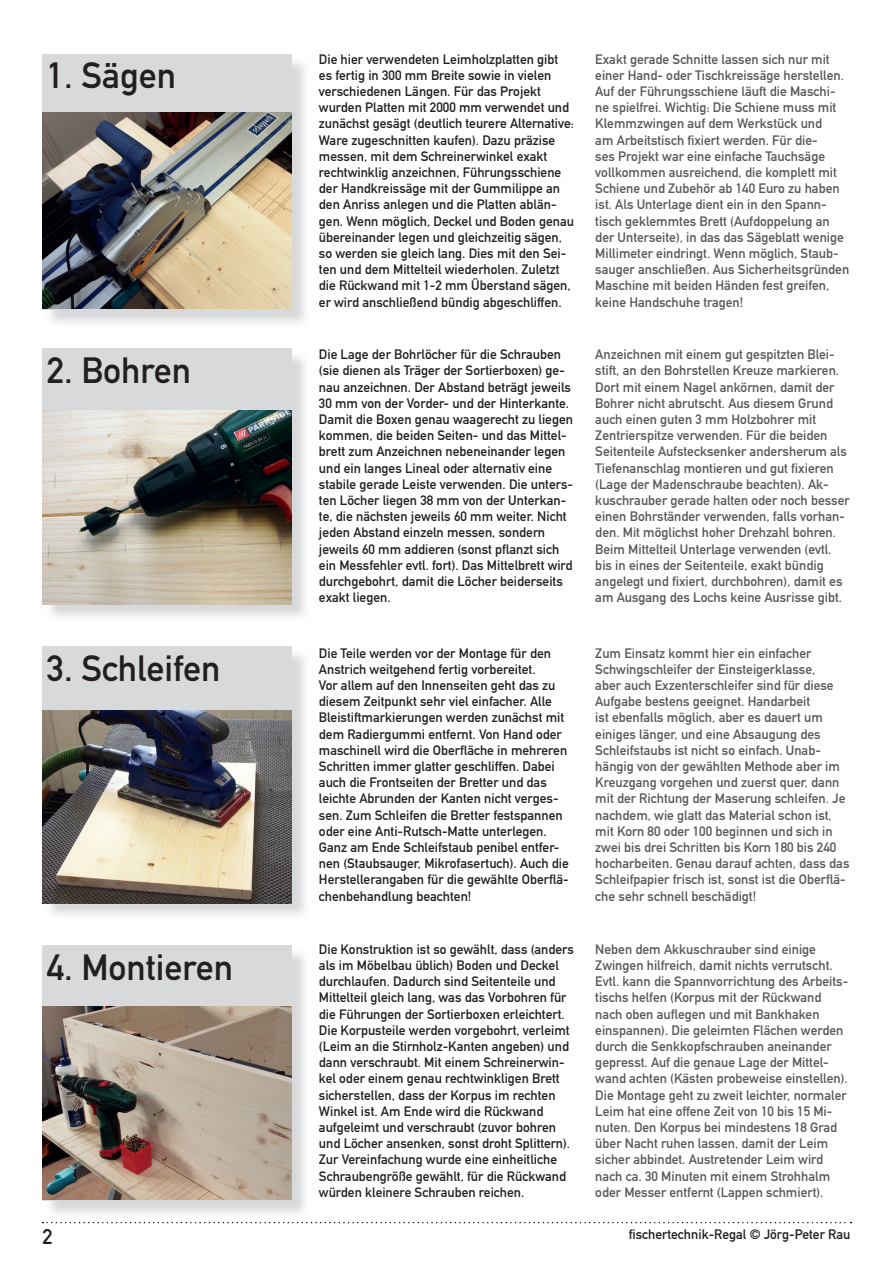
<style>
.page{position:relative;width:893px;height:1263px;background:#fff}
.page>*{position:absolute;margin:0;border:0;box-sizing:border-box;transform-origin:0 0}
.t1{font:36px "DIN Mittelschrift Std";color:#231f20}
.Infobox{font:21px "DIN Mittelschrift Std";color:#231f20}
.Infobox-2{font:13.5px/16.2px "DIN Mittelschrift Std";color:#231f20}
.Infobox_grau{font:13.5px/16.2px "DIN Mittelschrift Std";color:#57585a}
</style>
<div class="page">
<svg style="left:43px;top:1222px;width:808px;height:1px"></svg>
<svg style="left:50px;top:654px;width:255px;height:261px;fill:#dfe0e2"></svg>
<div style="left:43px;top:646px;width:249px;height:255px;background:#d8d9db"></div>
<svg style="left:45px;top:356px;width:260px;height:261px;fill:#dddee0"></svg>
<div style="left:43px;top:349px;width:249px;height:255px;background:#d8d9db"></div>
<svg style="left:45px;top:62px;width:260px;height:261px;fill:#dddee0"></svg>
<div style="left:43px;top:54px;width:249px;height:255px;background:#d8d9db"></div>
<img style="left:43px;top:113px;width:248px;height:196px">
<img style="left:43px;top:411px;width:248px;height:193px">
<img style="left:43px;top:710px;width:248px;height:194px">
<svg style="left:45px;top:953px;width:260px;height:261px;fill:#dddee0"></svg>
<div style="left:43px;top:945px;width:249px;height:255px;background:#d8d9db"></div>
<img style="left:43px;top:1006px;width:248px;height:194px">
<p class="t1" style="left:47px;top:54px;width:131px">1. Sägen</p>
<p class="t1" style="left:47px;top:349px;width:146px">2. Bohren</p>
<p class="t1" style="left:47px;top:647px;width:175px">3. Schleifen</p>
<p class="t1" style="left:47px;top:946px;width:188px">4. Montieren</p>
<p class="Infobox" style="left:43px;top:1225px;width:12px">2</p>
<p class="Infobox-2" style="left:319px;top:51px;width:257px">Die hier verwendeten Leimholzplatten gibt es fertig in 300 mm Breite sowie in vielen verschiedenen Längen. Für das Projekt wurden Platten mit 2000 mm verwendet und zunächst gesägt (deutlich teurere Alternative:<br>Ware zugeschnitten kaufen). Dazu präzise messen, mit dem Schreinerwinkel exakt rechtwinklig anzeichnen, Führungsschiene der Handkreissäge mit der Gummilippe an den Anriss anlegen und die Platten ablän&shy;gen. Wenn möglich, Deckel und Boden genau übereinander legen und gleichzeitig sägen, so werden sie gleich lang. Dies mit den Sei&shy;ten und dem Mittelteil wiederholen. Zuletzt die Rückwand mit 1-2 mm Überstand sägen, er wird anschließend bündig abgeschliffen.</p>
<p class="Infobox_grau" style="left:595px;top:51px;width:255px">Exakt gerade Schnitte lassen sich nur mit einer Hand- oder Tischkreissäge herstellen.<br>Auf der Führungsschiene läuft die Maschi&shy;ne spielfrei. Wichtig: Die Schiene muss mit Klemmzwingen auf dem Werkstück und<br>am Arbeitstisch fixiert werden. Für die-<br>ses Projekt war eine einfache Tauchsäge vollkommen ausreichend, die komplett mit Schiene und Zubehör ab 140 Euro zu haben ist. Als Unterlage dient ein in den Spann&shy;tisch geklemmtes Brett (Aufdoppelung an der Unterseite), in das das Sägeblatt wenige Millimeter eindringt. Wenn möglich, Staub&shy;sauger anschließen. Aus Sicherheitsgründen Maschine mit beiden Händen fest greifen, keine Handschuhe tragen!</p>
<p class="Infobox-2" style="left:319px;top:346px;width:256px">Die Lage der Bohrlöcher für die Schrauben (sie dienen als Träger der Sortierboxen) ge&shy;nau anzeichnen. Der Abstand beträgt jeweils 30 mm von der Vorder- und der Hinterkante.<br>Damit die Boxen genau waagerecht zu liegen kommen, die beiden Seiten- und das Mittel&shy;brett zum Anzeichnen nebeneinander legen und ein langes Lineal oder alternativ eine stabile gerade Leiste verwenden. Die unters&shy;ten Löcher liegen 38 mm von der Unterkan&shy;te, die nächsten jeweils 60 mm weiter. Nicht jeden Abstand einzeln messen, sondern jeweils 60 mm addieren (sonst pflanzt sich ein Messfehler evtl. fort). Das Mittelbrett wird durchgebohrt, damit die Löcher beiderseits exakt liegen.</p>
<p class="Infobox_grau" style="left:595px;top:346px;width:256px">Anzeichnen mit einem gut gespitzten Blei&shy;stift, an den Bohrstellen Kreuze markieren.<br>Dort mit einem Nagel ankörnen, damit der Bohrer nicht abrutscht. Aus diesem Grund auch einen guten 3 mm Holzbohrer mit Zentrierspitze verwenden. Für die beiden Seitenteile Aufstecksenker andersherum als Tiefenanschlag montieren und gut fixieren (Lage der Madenschraube beachten). Ak&shy;kuschrauber gerade halten oder noch besser einen Bohrständer verwenden, falls vorhan&shy;den. Mit möglichst hoher Drehzahl bohren.<br>Beim Mittelteil Unterlage verwenden (evtl. bis in eines der Seitenteile, exakt bündig angelegt und fixiert, durchbohren), damit es am Ausgang des Lochs keine Ausrisse gibt.</p>
<p class="Infobox-2" style="left:319px;top:645px;width:251px">Die Teile werden vor der Montage für den Anstrich weitgehend fertig vorbereitet.<br>Vor allem auf den Innenseiten geht das zu diesem Zeitpunkt sehr viel einfacher. Alle Bleistiftmarkierungen werden zunächst mit dem Radiergummi entfernt. Von Hand oder maschinell wird die Oberfläche in mehreren Schritten immer glatter geschliffen. Dabei auch die Frontseiten der Bretter und das leichte Abrunden der Kanten nicht verges&shy;sen. Zum Schleifen die Bretter festspannen oder eine Anti-Rutsch-Matte unterlegen.<br>Ganz am Ende Schleifstaub penibel entfer&shy;nen (Staubsauger, Mikrofasertuch). Auch die Herstellerangaben für die gewählte Oberflä&shy;chenbehandlung beachten!</p>
<p class="Infobox_grau" style="left:595px;top:645px;width:256px">Zum Einsatz kommt hier ein einfacher Schwingschleifer der Einsteigerklasse,<br>aber auch Exzenterschleifer sind für diese Aufgabe bestens geeignet. Handarbeit<br>ist ebenfalls möglich, aber es dauert um einiges länger, und eine Absaugung des Schleifstaubs ist nicht so einfach. Unab&shy;hängig von der gewählten Methode aber im Kreuzgang vorgehen und zuerst quer, dann mit der Richtung der Maserung schleifen. Je nachdem, wie glatt das Material schon ist, mit Korn 80 oder 100 beginnen und sich in zwei bis drei Schritten bis Korn 180 bis 240 hocharbeiten. Genau darauf achten, dass das Schleifpapier frisch ist, sonst ist die Oberflä&shy;che sehr schnell beschädigt!</p>
<p class="Infobox-2" style="left:319px;top:941px;width:257px">Die Konstruktion ist so gewählt, dass (anders als im Möbelbau üblich) Boden und Deckel durchlaufen. Dadurch sind Seitenteile und Mittelteil gleich lang, was das Vorbohren für die Führungen der Sortierboxen erleichtert.<br>Die Korpusteile werden vorgebohrt, verleimt (Leim an die Stirnholz-Kanten angeben) und dann verschraubt. Mit einem Schreinerwin&shy;kel oder einem genau rechtwinkligen Brett sicherstellen, dass der Korpus im rechten Winkel ist. Am Ende wird die Rückwand aufgeleimt und verschraubt (zuvor bohren und Löcher ansenken, sonst droht Splittern).<br>Zur Vereinfachung wurde eine einheitliche Schraubengröße gewählt, für die Rückwand würden kleinere Schrauben reichen.</p>
<p class="Infobox_grau" style="left:595px;top:941px;width:254px">Neben dem Akkuschrauber sind einige Zwingen hilfreich, damit nichts verrutscht.<br>Evtl. kann die Spannvorrichtung des Arbeits&shy;tischs helfen (Korpus mit der Rückwand nach oben auflegen und mit Bankhaken einspannen). Die geleimten Flächen werden durch die Senkkopfschrauben aneinander gepresst. Auf die genaue Lage der Mittel&shy;wand achten (Kästen probeweise einstellen).<br>Die Montage geht zu zweit leichter, normaler Leim hat eine offene Zeit von 10 bis 15 Mi&shy;nuten. Den Korpus bei mindestens 18 Grad über Nacht ruhen lassen, damit der Leim sicher abbindet. Austretender Leim wird nach ca. 30 Minuten mit einem Strohhalm oder Messer entfernt (Lappen schmiert).</p>
<p class="Infobox-2" style="left:629px;top:1226px;width:223px">fischertechnik-Regal © Jörg-Peter Rau</p>
</div>
